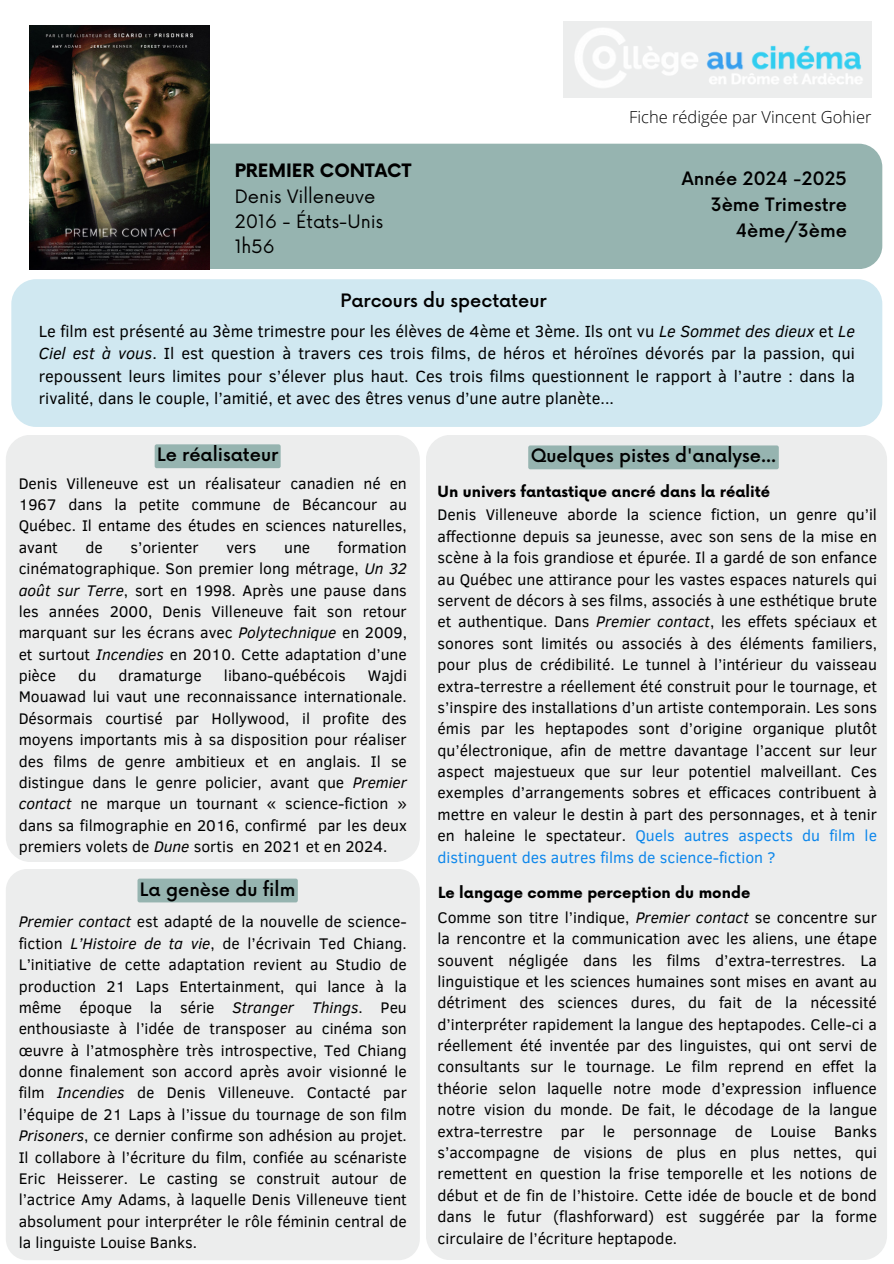
<style>
.page{position:relative;width:894px;height:1264px;background:#fff}
.page>*{position:absolute;margin:0;border:0;box-sizing:border-box;transform-origin:0 0}
.t1{font:500 18px/25.8px "Now";color:#000;text-align:right}
.t2{font:18px/25.2px "Now";color:#000}
.t3{font:16.5px/22.5px "Clear Sans";color:#000;text-align:justify}
.t4{font:300 16.5px "Open Sans";color:#000}
.t5{font:15.75px/21.3px "Clear Sans";color:#000;text-align:justify}
.t6{font:700 15px "Now";color:#000}
.s1{font-weight:700}
.s2{font-style:italic}
.s3{color:#0e87eb}
</style>
<div class="page">
<div style="left:179px;top:144px;width:703px;height:125px;background:#96b4b0;border-radius:23px"></div>
<img style="left:29px;top:25px;width:180px;height:244px">
<div style="left:6px;top:435px;width:413px;height:426px;background:#eceded;border-radius:25px"></div>
<div style="left:11px;top:279px;width:871px;height:148px;background:#d0e8f1;border-radius:25px"></div>
<div style="left:6px;top:869px;width:413px;height:391px;background:#eceded;border-radius:21px"></div>
<div style="left:426px;top:435px;width:460px;height:824px;background:#eceded;border-radius:25px"></div>
<div style="left:563px;top:22px;width:308px;height:76px;background:#eceded"></div>
<img style="left:575px;top:28px;width:288px;height:60px">
<div style="left:155px;top:444px;width:125px;height:24px;background:#96b4b0;border-radius:2px"></div>
<div style="left:137px;top:878px;width:161px;height:24px;background:#96b4b0;border-radius:2px"></div>
<div style="left:528px;top:445px;width:250px;height:24px;background:#96b4b0;border-radius:2px"></div>
<h2 class="t2" style="left:234px;top:159px;width:178px"><span class="s1">PREMIER CONTACT<br></span>Denis Villeneuve<br>2016 - États-Unis<br>1h56</h2>
<h2 class="t1" style="left:340px;top:289px;width:207px">Parcours du spectateur</h2>
<h2 class="t4" style="left:629px;top:106px;width:244px">Fiche rédigée par Vincent Gohier</h2>
<h1 class="t1" style="left:681px;top:167px;width:166px">Année 2024 -2025<br>3ème Trimestre<br>4ème/3ème</h1>
<p class="t3" style="left:39px;top:319px;width:817px">Le film est présenté au 3ème trimestre pour les élèves de 4ème et 3ème. Ils ont vu <span class="s2">Le Sommet des dieux</span> et <span class="s2">Le Ciel est à vous</span>. Il est question à travers ces trois films, de héros et héroïnes dévorés par la passion, qui repoussent leurs limites pour s’élever plus haut. Ces trois films questionnent le rapport à l’autre : dans la rivalité, dans le couple, l’amitié, et avec des êtres venus d’une autre planète...</p>
<h1 class="t1" style="left:157px;top:443px;width:122px">Le réalisateur</h1>
<h1 class="t5" style="left:19px;top:471px;width:389px">Denis Villeneuve est un réalisateur canadien né en 1967 dans la petite commune de Bécancour au Québec. Il entame des études en sciences naturelles, avant</h1>
<h1 class="t5" style="left:19px;top:536px;width:389px;text-indent:319px">formation cinématographique. Son premier long métrage, <span class="s2">Un 32 août sur Terre</span>, sort en 1998. Après une pause dans les années 2000, Denis Villeneuve fait son retour marquant sur les écrans avec <span class="s2">Polytechnique</span> en 2009, et surtout <span class="s2">Incendies</span> en 2010. Cette adaptation d’une pièce</h1>
<h1 class="t5" style="left:85px;top:536px;width:19px">de</h1>
<h1 class="t5" style="left:130px;top:536px;width:70px">s’orienter</h1>
<h1 class="t5" style="left:226px;top:536px;width:31px">vers</h1>
<h1 class="t5" style="left:284px;top:536px;width:28px">une</h1>
<h1 class="t5" style="left:78px;top:664px;width:19px">du</h1>
<h1 class="t5" style="left:118px;top:664px;width:85px">dramaturge</h1>
<h1 class="t5" style="left:224px;top:664px;width:123px">libano-québécois</h1>
<h1 class="t5" style="left:19px;top:664px;width:389px;text-indent:349px">Wajdi Mouawad lui vaut une reconnaissance internationale.<br>Désormais courtisé par Hollywood, il profite des moyens importants mis à sa disposition pour réaliser des films de genre ambitieux et en anglais. Il se distingue dans le genre policier, avant que <span class="s2">Premier contact</span> ne marque un tournant « science-fiction » dans sa filmographie en 2016, confirmé par les deux premiers volets de <span class="s2">Dune</span> sortis en 2021 et en 2024.</h1>
<h1 class="t1" style="left:140px;top:877px;width:157px">La genèse du film</h1>
<p class="t5" style="left:19px;top:910px;width:389px"><span class="s2">Premier contact</span> est adapté de la nouvelle de science&shy;fiction <span class="s2">L’Histoire de ta vie</span>, de l’écrivain Ted Chiang.<br>L’initiative de cette adaptation revient au Studio de production 21 Laps Entertainment, qui lance à la même époque la série <span class="s2">Stranger Things</span>. Peu enthousiaste à l’idée de transposer au cinéma son œuvre à l’atmosphère très introspective, Ted Chiang donne finalement son accord après avoir visionné le film <span class="s2">Incendies</span> de Denis Villeneuve. Contacté par l’équipe de 21 Laps à l’issue du tournage de son film <span class="s2">Prisoners</span>, ce dernier confirme son adhésion au projet.<br>Il collabore à l’écriture du film, confiée au scénariste Eric Heisserer. Le casting se construit autour de l’actrice Amy Adams, à laquelle Denis Villeneuve tient absolument pour interpréter le rôle féminin central de la linguiste Louise Banks.</p>
<p class="t1" style="left:530px;top:444px;width:247px">Quelques pistes d'analyse...</p>
<h3 class="t6" style="left:437px;top:484px;width:334px">Un univers fantastique ancré dans la réalité</h3>
<h3 class="t5" style="left:437px;top:503px;width:441px">Denis Villeneuve aborde la science fiction, un genre qu’il affectionne depuis sa jeunesse, avec son sens de la mise en scène à la fois grandiose et épurée. Il a gardé de son enfance au Québec une attirance pour les vastes espaces naturels qui servent de décors à ses films, associés à une esthétique brute et authentique. Dans <span class="s2">Premier contact</span>, les effets spéciaux et sonores sont limités ou associés à des éléments familiers, pour plus de crédibilité. Le tunnel à l’intérieur du vaisseau extra-terrestre a réellement été construit pour le tournage, et s’inspire des installations d’un artiste contemporain. Les sons émis par les heptapodes sont d’origine organique plutôt qu’électronique, afin de mettre davantage l’accent sur leur aspect majestueux que sur leur potentiel malveillant. Ces exemples d’arrangements sobres et efficaces contribuent à mettre en valeur le destin à part des personnages, et à tenir en haleine le spectateur. <span class="s3">Quels autres aspects du film le distinguent des autres films de science-fiction ?</span></h3>
<h1 class="t6" style="left:438px;top:884px;width:313px">Le langage comme perception du monde</h1>
<p class="t5" style="left:437px;top:905px;width:441px">Comme son titre l’indique, <span class="s2">Premier contact</span> se concentre sur la rencontre et la communication avec les aliens, une étape souvent négligée dans les films d’extra-terrestres. La linguistique et les sciences humaines sont mises en avant au détriment des sciences dures, du fait de la nécessité d’interpréter rapidement la langue des heptapodes. Celle-ci a réellement été inventée par des linguistes, qui ont servi de consultants sur le tournage. Le film reprend en effet la théorie selon laquelle notre mode d’expression influence notre vision du monde. De fait, le décodage de la langue extra-terrestre par le personnage de Louise Banks s’accompagne de visions de plus en plus nettes, qui remettent en question la frise temporelle et les notions de début et de fin de l’histoire. Cette idée de boucle et de bond dans le futur (flashforward) est suggérée par la forme circulaire de l’écriture heptapode.</p>
</div>
